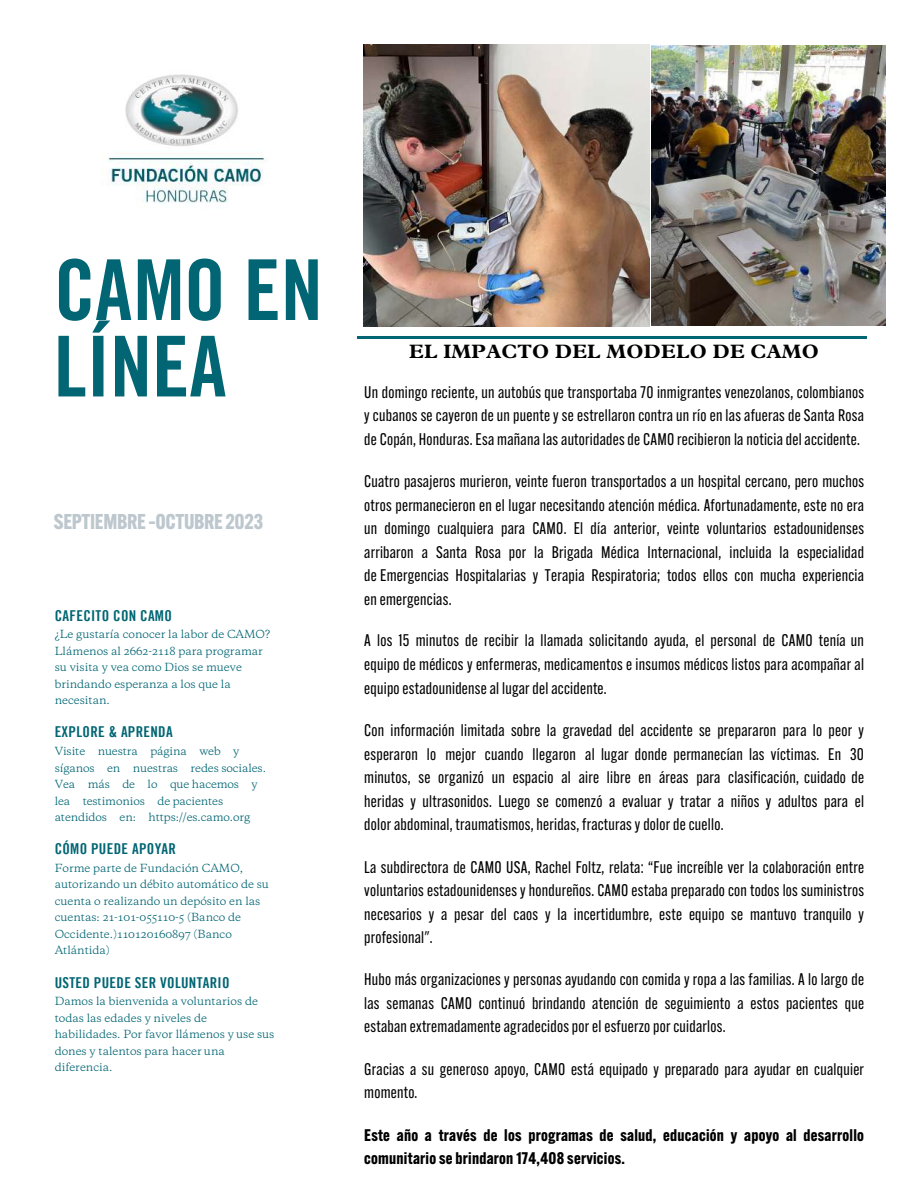
<style>
.page{position:relative;width:918px;height:1188px;background:#fff}
.page>*{position:absolute;margin:0;border:0;box-sizing:border-box;transform-origin:0 0}
.t1{font:84px/76.5px "Trade Gothic Bold Cond Twenty";color:#016573}
.t2{font:700 22.05px "Goudy Old Style";color:#195f6b}
.t3{font:700 21px "Alternate Gothic ATF";letter-spacing:-.015em;color:#bdc7ce}
.t4{font:700 19.5px "Plantin MT Pro";letter-spacing:.015em;color:#000}
.t5{font:16.5px/23.5px "Alternate Gothic ATF";letter-spacing:.015em;color:#000;text-align:justify}
.t6{font:700 16.5px/23.5px "Alternate Gothic ATF";letter-spacing:.015em;color:#000}
.t7{font:15px "Trade Gothic Bold Cond Twenty";letter-spacing:.02em;color:#016573}
.t8{font:10.5px/16.5px "Galaxie Copernicus";color:#016573}
</style>
<div class="page">
<hr style="left:357px;top:336px;width:510px;height:3px;background:#016573">
<img style="left:102px;top:74px;width:162px;height:130px">
<img style="left:363px;top:44px;width:523px;height:282px">
<h2 class="t2" style="left:22px;top:252px;width:288px">Bringing Hope to the Forgotten</h2>
<h1 class="t1" style="left:54px;top:251px;width:270px">CAMO EN<br>LÍNEA</h1>
<p class="t3" style="left:54px;top:508px;width:211px">SEPTIEMBRE –OCTUBRE 2023</p>
<p class="t7" style="left:55px;top:606px;width:119px">CAFECITO CON CAMO</p>
<p class="t8" style="left:55px;top:626px;width:217px">¿Le gustaría conocer la labor de CAMO?<br>Llámenos al 2662-2118 para programar su visita y vea como Dios se mueve brindando esperanza a los que la necesitan.</p>
<p class="t7" style="left:55px;top:723px;width:120px">EXPLORE &amp; APRENDA</p>
<p class="t8" style="left:55px;top:743px;width:213px">Visite nuestra página web y síganos en nuestras redes sociales.<br>Vea más de lo que hacemos y lea testimonios de pacientes atendidos en: https://es.camo.org</p>
<p class="t7" style="left:55px;top:840px;width:123px">CÓMO PUEDE APOYAR</p>
<p class="t8" style="left:55px;top:860px;width:216px">Forme parte de Fundación CAMO, autorizando un débito automático de su cuenta o realizando un depósito en las cuentas: 21-101-055110-5 (Banco de<br>Occidente.)110120160897 (Banco<br>Atlántida)</p>
<p class="t7" style="left:55px;top:973px;width:176px">USTED PUEDE SER VOLUNTARIO</p>
<p class="t8" style="left:55px;top:993px;width:221px">Damos la bienvenida a voluntarios de todas las edades y niveles de habilidades. Por favor llámenos y use sus dones y talentos para hacer una diferencia.</p>
<p class="t4" style="left:409px;top:340px;width:411px">EL IMPACTO DEL MODELO DE CAMO</p>
<p class="t5" style="left:364px;top:380px;width:501px">Un domingo reciente, un autobús que transportaba 70 inmigrantes venezolanos, colombianos y cubanos se cayeron de un puente y se estrellaron contra un río en las afueras de Santa Rosa de Copán, Honduras. Esa mañana las autoridades de CAMO recibieron la noticia del accidente.</p>
<p class="t5" style="left:364px;top:470px;width:501px">Cuatro pasajeros murieron, veinte fueron transportados a un hospital cercano, pero muchos otros permanecieron en el lugar necesitando atención médica. Afortunadamente, este no era un domingo cualquiera para CAMO. El día anterior, veinte voluntarios estadounidenses arribaron a Santa Rosa por la Brigada Médica Internacional, incluida la especialidad de Emergencias Hospitalarias y Terapia Respiratoria; todos ellos con mucha experiencia en emergencias.</p>
<p class="t5" style="left:364px;top:629px;width:501px">A los 15 minutos de recibir la llamada solicitando ayuda, el personal de CAMO tenía un equipo de médicos y enfermeras, medicamentos e insumos médicos listos para acompañar al equipo estadounidense al lugar del accidente.</p>
<p class="t5" style="left:364px;top:719px;width:501px">Con información limitada sobre la gravedad del accidente se prepararon para lo peor y esperaron lo mejor cuando llegaron al lugar donde permanecían las víctimas. En 30 minutos, se organizó un espacio al aire libre en áreas para clasificación, cuidado de heridas y ultrasonidos. Luego se comenzó a evaluar y tratar a niños y adultos para el dolor abdominal, traumatismos, heridas, fracturas y dolor de cuello.</p>
<p class="t5" style="left:364px;top:855px;width:501px">La subdirectora de CAMO USA, Rachel Foltz, relata: “Fue increíble ver la colaboración entre voluntarios estadounidenses y hondureños. CAMO estaba preparado con todos los suministros necesarios y a pesar del caos y la incertidumbre, este equipo se mantuvo tranquilo y profesional".</p>
<p class="t5" style="left:364px;top:968px;width:501px">Hubo más organizaciones y personas ayudando con comida y ropa a las familias. A lo largo de las semanas CAMO continuó brindando atención de seguimiento a estos pacientes que estaban extremadamente agradecidos por el esfuerzo por cuidarlos.</p>
<p class="t5" style="left:364px;top:1057px;width:501px;line-height:22.8px">Gracias a su generoso apoyo, CAMO está equipado y preparado para ayudar en cualquier momento.</p>
<p class="t6" style="left:364px;top:1123px;width:501px">Este año a través de los programas de salud, educación y apoyo al desarrollo comunitario se brindaron 174,408 servicios.</p>
</div>
